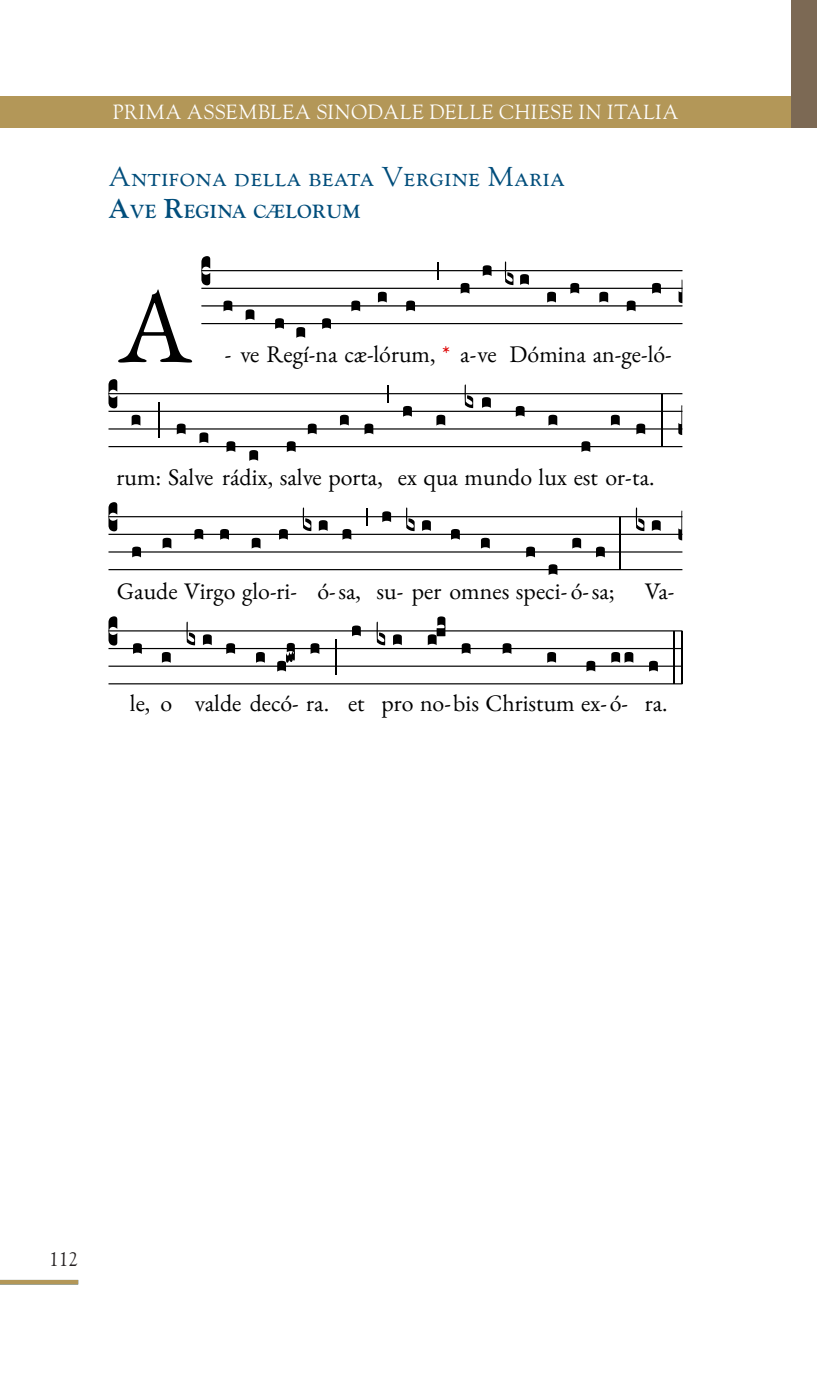
<style>
.page{position:relative;width:817px;height:1391px;background:#fff}
.page>*{position:absolute;margin:0;border:0;box-sizing:border-box;transform-origin:0 0}
.t1{font:105.75px "EB Garamond";color:#000}
.Preghiera{font:27px "LTC Goudy Oldstyle Pro";color:#004d7b}
.t2{font:23.85px "EB Garamond";color:#000}
.t3{font:20.25px "LTC Goudy Oldstyle Pro";letter-spacing:.02em;color:#fff;scale:.96 1}
.t4{font:20.25px "LTC Goudy Oldstyle Pro";color:#231f20;scale:.95 1}
.Preghiera-2{font:700 18.9px "LTC Goudy Oldstyle Pro";color:#004d7b}
.s1{font-size:27px}
.s2{color:#d00}
</style>
<div class="page">
<div style="left:0;top:96px;width:791px;height:32px;background:#b39758"></div>
<div style="left:0;top:1279px;width:78px;height:5px;background:#b39758"></div>
<div style="left:791px;top:0;width:25px;height:128px;background:#7c6954"></div>
<hr style="left:201px;top:270px;width:481px;height:1px;background:#000">
<hr style="left:201px;top:288px;width:481px;height:1px;background:#000">
<hr style="left:201px;top:305px;width:481px;height:1px;background:#000">
<hr style="left:201px;top:323px;width:481px;height:1px;background:#000">
<svg style="left:201px;top:256px;width:9px;height:29px"></svg>
<svg style="left:223px;top:300px;width:9px;height:11px"></svg>
<svg style="left:245px;top:309px;width:9px;height:11px"></svg>
<svg style="left:275px;top:318px;width:9px;height:11px"></svg>
<svg style="left:296px;top:327px;width:9px;height:11px"></svg>
<svg style="left:322px;top:318px;width:9px;height:11px"></svg>
<svg style="left:351px;top:300px;width:9px;height:11px"></svg>
<svg style="left:378px;top:292px;width:8px;height:11px"></svg>
<svg style="left:406px;top:300px;width:9px;height:11px"></svg>
<svg style="left:437px;top:262px;width:1px;height:17px"></svg>
<svg style="left:460px;top:283px;width:9px;height:11px"></svg>
<svg style="left:482px;top:265px;width:9px;height:11px"></svg>
<svg style="left:504px;top:261px;width:9px;height:24px"></svg>
<svg style="left:520px;top:274px;width:9px;height:11px"></svg>
<svg style="left:547px;top:292px;width:9px;height:11px"></svg>
<svg style="left:570px;top:283px;width:9px;height:11px"></svg>
<svg style="left:599px;top:292px;width:9px;height:11px"></svg>
<svg style="left:626px;top:300px;width:9px;height:11px"></svg>
<svg style="left:652px;top:283px;width:8px;height:11px"></svg>
<svg style="left:678px;top:279px;width:4px;height:24px"></svg>
<hr style="left:108px;top:393px;width:574px;height:1px;background:#000">
<hr style="left:108px;top:411px;width:574px;height:1px;background:#000">
<hr style="left:108px;top:428px;width:574px;height:1px;background:#000">
<hr style="left:108px;top:446px;width:574px;height:1px;background:#000">
<svg style="left:108px;top:379px;width:9px;height:29px"></svg>
<svg style="left:132px;top:415px;width:8px;height:10px"></svg>
<hr style="left:158px;top:402px;width:1px;height:36px;background:#000">
<svg style="left:177px;top:423px;width:8px;height:11px"></svg>
<svg style="left:199px;top:432px;width:9px;height:11px"></svg>
<svg style="left:226px;top:441px;width:9px;height:11px"></svg>
<svg style="left:249px;top:450px;width:9px;height:11px"></svg>
<svg style="left:287px;top:441px;width:8px;height:11px"></svg>
<svg style="left:308px;top:423px;width:8px;height:11px"></svg>
<svg style="left:340px;top:415px;width:9px;height:10px"></svg>
<svg style="left:364px;top:423px;width:9px;height:11px"></svg>
<svg style="left:387px;top:385px;width:2px;height:17px"></svg>
<svg style="left:403px;top:406px;width:9px;height:11px"></svg>
<svg style="left:436px;top:415px;width:9px;height:10px"></svg>
<svg style="left:464px;top:384px;width:9px;height:24px"></svg>
<svg style="left:482px;top:397px;width:8px;height:11px"></svg>
<svg style="left:515px;top:406px;width:9px;height:11px"></svg>
<svg style="left:548px;top:415px;width:9px;height:10px"></svg>
<svg style="left:581px;top:441px;width:9px;height:11px"></svg>
<svg style="left:610px;top:415px;width:9px;height:10px"></svg>
<svg style="left:636px;top:423px;width:9px;height:11px"></svg>
<hr style="left:661px;top:394px;width:1px;height:52px;background:#000">
<svg style="left:678px;top:405px;width:4px;height:30px"></svg>
<hr style="left:108px;top:516px;width:574px;height:1px;background:#000">
<hr style="left:108px;top:534px;width:574px;height:1px;background:#000">
<hr style="left:108px;top:551px;width:574px;height:1px;background:#000">
<hr style="left:108px;top:569px;width:574px;height:1px;background:#000">
<svg style="left:108px;top:502px;width:9px;height:29px"></svg>
<svg style="left:132px;top:546px;width:9px;height:11px"></svg>
<svg style="left:162px;top:538px;width:9px;height:10px"></svg>
<svg style="left:194px;top:529px;width:9px;height:11px"></svg>
<svg style="left:220px;top:529px;width:9px;height:11px"></svg>
<svg style="left:252px;top:538px;width:8px;height:10px"></svg>
<svg style="left:279px;top:529px;width:9px;height:11px"></svg>
<svg style="left:303px;top:507px;width:8px;height:24px"></svg>
<svg style="left:319px;top:520px;width:8px;height:11px"></svg>
<svg style="left:342px;top:529px;width:9px;height:11px"></svg>
<svg style="left:366px;top:508px;width:1px;height:17px"></svg>
<svg style="left:382px;top:511px;width:9px;height:11px"></svg>
<svg style="left:406px;top:507px;width:8px;height:24px"></svg>
<svg style="left:422px;top:520px;width:9px;height:11px"></svg>
<svg style="left:451px;top:529px;width:9px;height:11px"></svg>
<svg style="left:481px;top:538px;width:8px;height:10px"></svg>
<svg style="left:526px;top:546px;width:9px;height:11px"></svg>
<svg style="left:548px;top:564px;width:9px;height:11px"></svg>
<svg style="left:572px;top:538px;width:9px;height:10px"></svg>
<svg style="left:596px;top:546px;width:8px;height:11px"></svg>
<hr style="left:619px;top:516px;width:1px;height:53px;background:#000">
<svg style="left:635px;top:507px;width:9px;height:24px"></svg>
<svg style="left:651px;top:520px;width:9px;height:11px"></svg>
<svg style="left:678px;top:510px;width:4px;height:30px"></svg>
<hr style="left:108px;top:630px;width:574px;height:1px;background:#000">
<hr style="left:108px;top:648px;width:574px;height:1px;background:#000">
<hr style="left:108px;top:665px;width:574px;height:2px;background:#000">
<hr style="left:108px;top:683px;width:574px;height:1px;background:#000">
<svg style="left:108px;top:616px;width:9px;height:29px"></svg>
<svg style="left:133px;top:643px;width:9px;height:11px"></svg>
<svg style="left:162px;top:652px;width:9px;height:11px"></svg>
<svg style="left:186px;top:621px;width:9px;height:24px"></svg>
<svg style="left:203px;top:634px;width:9px;height:11px"></svg>
<svg style="left:226px;top:643px;width:9px;height:11px"></svg>
<svg style="left:256px;top:652px;width:9px;height:11px"></svg>
<svg style="left:277px;top:643px;width:18px;height:28px"></svg>
<svg style="left:310px;top:643px;width:9px;height:11px"></svg>
<hr style="left:335px;top:639px;width:1px;height:36px;background:#000">
<svg style="left:352px;top:625px;width:9px;height:11px"></svg>
<svg style="left:376px;top:621px;width:9px;height:24px"></svg>
<svg style="left:393px;top:634px;width:9px;height:11px"></svg>
<svg style="left:427px;top:616px;width:18px;height:29px"></svg>
<svg style="left:461px;top:643px;width:9px;height:11px"></svg>
<svg style="left:502px;top:643px;width:9px;height:11px"></svg>
<svg style="left:547px;top:652px;width:9px;height:11px"></svg>
<svg style="left:586px;top:661px;width:9px;height:10px"></svg>
<svg style="left:611px;top:652px;width:22px;height:11px"></svg>
<svg style="left:649px;top:661px;width:8px;height:10px"></svg>
<hr style="left:673px;top:631px;width:1px;height:53px;background:#000">
<hr style="left:681px;top:631px;width:1px;height:53px;background:#000">
<p class="t3" style="left:113px;top:100px;width:590px">PRIMA ASSEMBLEA SINODALE DELLE CHIESE IN ITALIA</p>
<p class="Preghiera" style="left:108px;top:161px;width:458px">Antifona della beata Vergine Maria</p>
<p class="Preghiera-2" style="left:108px;top:200px;width:254px"><span class="s1">A</span>VE <span class="s1">R</span>EGINA CÆLORUM</p>
<p class="t1" style="left:118px;top:258px;width:75px">A</p>
<p class="t2" style="left:225px;top:338px;width:448px">- ve Regí-na cæ-lórum, <span class="s2">*</span> a-ve Dómina an-ge-ló-</p>
<p class="t2" style="left:116px;top:461px;width:539px">rum: Salve rádix, salve porta, ex qua mundo lux est or-ta.</p>
<p class="t2" style="left:117px;top:576px;width:499px">Gaude Virgo glo-ri- ó-sa, su- per omnes speci- ó-sa;</p>
<p class="t2" style="left:644px;top:576px;width:31px">Va-</p>
<p class="t2" style="left:130px;top:687px;width:539px">le, o valde decó- ra. et pro no-bis Christum ex-ó- ra.</p>
<p class="t4" style="left:49px;top:1247px;width:32px">112</p>
</div>
